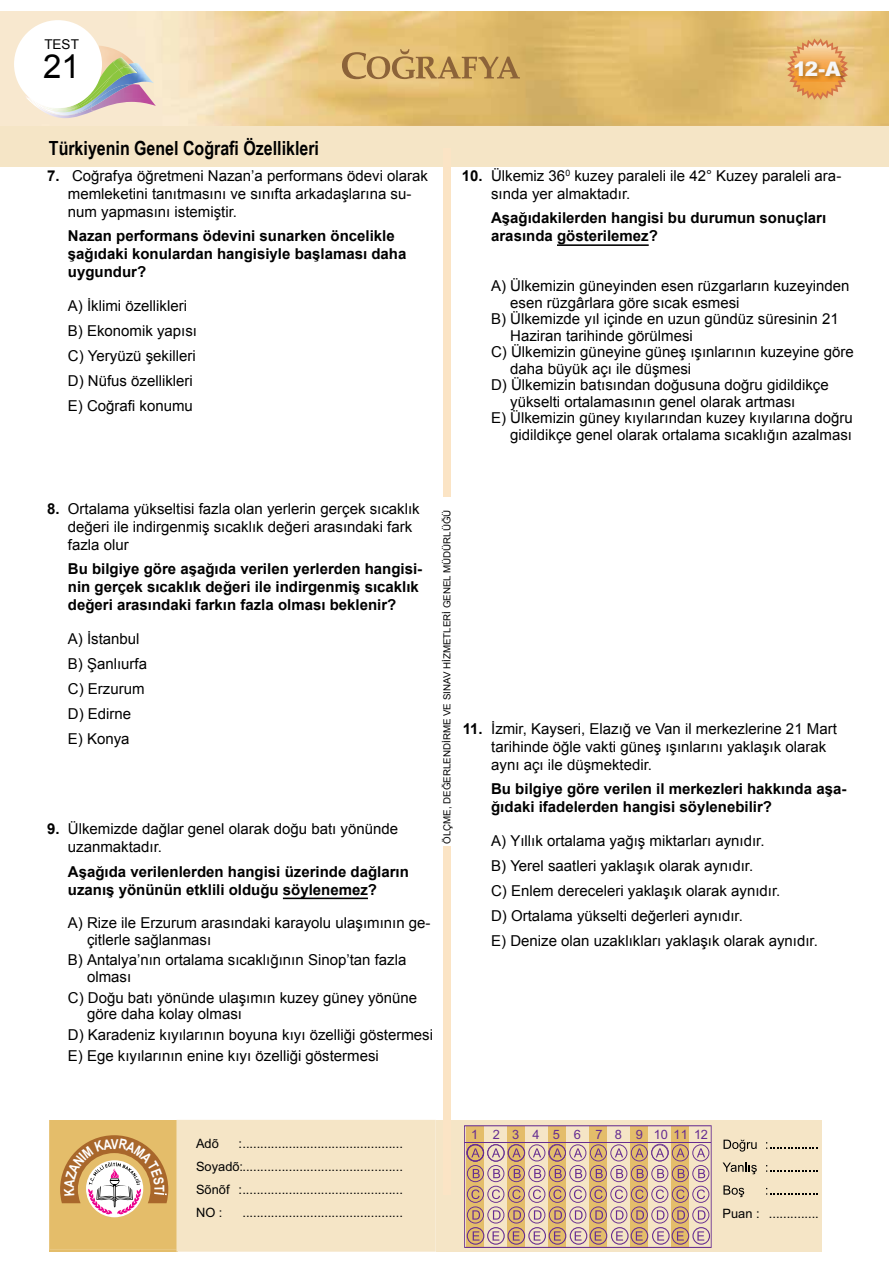
<style>
.page{position:relative;width:893px;height:1263px;background:#fff}
.page>*{position:absolute;margin:0;border:0;box-sizing:border-box;transform-origin:0 0}
.t1{font:33px "Arial";color:#000}
.t2{font:900 20.1px "Arial";color:#f6f6f6}
.t3{font:700 19.5px "Arial Narrow";color:#000}
.t4{font:15px/25px "Arial";color:#000}
.t5{font:700 15px/18px "Arial";color:#000}
.t6{font:13.5px "Arial";color:#000}
.t7{font:12.9px/23px "Arial";color:#000;text-align:justify}
.t8{font:12.9px "Arial";color:#662d91}
.t9{font:9.75px "Arial";color:#000}
.s1{font-weight:700}
</style>
<div class="page">
<img style="left:0;top:11px;width:888px;height:115px">
<div style="left:436px;top:1120px;width:385px;height:132px;background:#f5e5c6"></div>
<svg style="left:50px;top:1120px;width:386px;height:132px;background:#f1ddb4"></svg>
<svg style="left:724px;top:1140px;width:33px;height:11px"></svg>
<svg style="left:766px;top:1142px;width:52px;height:7px"></svg>
<svg style="left:723px;top:1162px;width:34px;height:12px"></svg>
<svg style="left:766px;top:1165px;width:52px;height:7px"></svg>
<svg style="left:723px;top:1185px;width:21px;height:12px"></svg>
<svg style="left:766px;top:1188px;width:52px;height:6px"></svg>
<svg style="left:464px;top:1125px;width:248px;height:123px"></svg>
<img style="left:98px;top:46px;width:36px;height:13px">
<img style="left:26px;top:98px;width:69px;height:20px">
<img style="left:91px;top:98px;width:65px;height:13px">
<img style="left:27px;top:63px;width:127px;height:35px">
<img style="left:28px;top:98px;width:63px;height:17px">
<img style="left:91px;top:98px;width:16px;height:10px">
<img style="left:102px;top:59px;width:11px;height:11px">
<img style="left:52px;top:104px;width:39px;height:8px">
<img style="left:101px;top:70px;width:36px;height:28px">
<svg style="left:30px;top:98px;width:22px;height:12px"></svg>
<svg style="left:77px;top:97px;width:22px;height:7px"></svg>
<img style="left:88px;top:74px;width:26px;height:24px">
<img style="left:113px;top:57px;width:1px;height:13px">
<svg style="left:114px;top:57px;width:25px;height:19px"></svg>
<div style="left:14px;top:20px;width:88px;height:88px;background:#fff;border-radius:50%"></div>
<div style="left:0;top:126px;width:889px;height:41px;background:#f5e5c6"></div>
<svg style="left:342px;top:49px;width:178px;height:30px;background:#cca664"></svg>
<svg style="left:787px;top:38px;width:61px;height:62px;background:#e9b16d"></svg>
<img style="left:793px;top:60px;width:53px;height:22px">
<div style="left:443px;top:846px;width:8px;height:349px;background:#fbe4c5"></div>
<div style="left:443px;top:148px;width:8px;height:348px;background:#fbe4c5"></div>
<hr style="left:283px;top:897px;width:85px;height:2px;background:#000">
<hr style="left:557px;top:244px;width:92px;height:2px;background:#000">
<svg style="left:60px;top:1135px;width:108px;height:79px"></svg>
<p class="t6" style="left:44px;top:36px;width:36px">TEST</p>
<h1 class="t1" style="left:43px;top:44px;width:38px">21</h1>
<h3 class="t3" style="left:49px;top:133px;width:272px">Türkiyenin Genel Coğrafi Özellikleri</h3>
<p class="t4" style="left:68px;top:167px;width:362px;line-height:18px;text-indent:-21px"><span class="s1">7.</span> Coğrafya öğretmeni Nazan’a performans ödevi olarak memleketini tanıtmasını ve sınıfta arkadaşlarına su&shy;num yapmasını istemiştir.</p>
<p class="t5" style="left:68px;top:228px;width:340px">Nazan performans ödevini sunarken öncelikle şağıdaki konulardan hangisiyle başlaması daha uygundur?</p>
<p class="t4" style="left:68px;top:293px;width:131px">A) İklimi özellikleri<br>B) Ekonomik yapısı<br>C) Yeryüzü şekilleri<br>D) Nüfus özellikleri<br>E) Coğrafi konumu</p>
<h2 class="t2" style="left:793px;top:54px;width:49px">12-A</h2>
<p class="t4" style="left:491px;top:167px;width:352px;line-height:18px;text-indent:-29px"><span class="s1">10.</span> Ülkemiz 36<sup>0</sup> kuzey paraleli ile 42° Kuzey paraleli ara&shy;sında yer almaktadır.</p>
<p class="t5" style="left:491px;top:210px;width:337px">Aşağıdakilerden hangisi bu durumun sonuçları arasında gösterilemez?</p>
<p class="t4" style="left:491px;top:274px;width:360px">A) Ülkemizin güneyinden esen rüzgarların kuzeyinden</p>
<p class="t4" style="left:510px;top:290px;width:231px">esen rüzgârlara göre sıcak esmesi</p>
<p class="t4" style="left:491px;top:307px;width:349px">B) Ülkemizde yıl içinde en uzun gündüz süresinin 21</p>
<p class="t4" style="left:510px;top:323px;width:184px">Haziran tarihinde görülmesi</p>
<p class="t4" style="left:491px;top:340px;width:364px">C) Ülkemizin güneyine güneş ışınlarının kuzeyine göre</p>
<p class="t4" style="left:510px;top:356px;width:182px">daha büyük açı ile düşmesi</p>
<p class="t4" style="left:491px;top:373px;width:339px">D) Ülkemizin batısından doğusuna doğru gidildikçe</p>
<p class="t4" style="left:510px;top:389px;width:287px">yükselti ortalamasının genel olarak artması</p>
<p class="t4" style="left:491px;top:406px;width:363px">E) Ülkemizin güney kıyılarından kuzey kıyılarına doğru</p>
<p class="t4" style="left:510px;top:422px;width:343px">gidildikçe genel olarak ortalama sıcaklığın azalması</p>
<p class="t4" style="left:68px;top:500px;width:353px;line-height:18px;text-indent:-21px"><span class="s1">8.</span> Ortalama yükseltisi fazla olan yerlerin gerçek sıcaklık değeri ile indirgenmiş sıcaklık değeri arasındaki fark fazla olur</p>
<p class="t5" style="left:68px;top:560px;width:356px">Bu bilgiye göre aşağıda verilen yerlerden hangisi&shy;nin gerçek sıcaklık değeri ile indirgenmiş sıcaklık değeri arasındaki farkın fazla olması beklenir?</p>
<p class="t4" style="left:68px;top:626px;width:81px">A) İstanbul<br>B) Şanlıurfa<br>C) Erzurum<br>D) Edirne<br>E) Konya</p>
<p class="t4" style="left:68px;top:820px;width:332px;line-height:18px;text-indent:-21px"><span class="s1">9.</span> Ülkemizde dağlar genel olarak doğu batı yönünde uzanmaktadır.</p>
<p class="t5" style="left:68px;top:863px;width:342px">Aşağıda verilenlerden hangisi üzerinde dağların uzanış yönünün etklili olduğu söylenemez?</p>
<p class="t4" style="left:87px;top:915px;width:345px;line-height:16.5px;text-indent:-19px">A) Rize ile Erzurum arasındaki karayolu ulaşımının ge&shy;çitlerle sağlanması</p>
<p class="t4" style="left:87px;top:952px;width:321px;line-height:16.5px;text-indent:-19px">B) Antalya’nın ortalama sıcaklığının Sinop’tan fazla olması</p>
<p class="t4" style="left:87px;top:989px;width:332px;line-height:16.5px;text-indent:-19px">C) Doğu batı yönünde ulaşımın kuzey güney yönüne göre daha kolay olması</p>
<p class="t4" style="left:68px;top:1024px;width:367px;line-height:20.7px">D) Karadeniz kıyılarının boyuna kıyı özelliği göstermesi<br>E) Ege kıyılarının enine kıyı özelliği göstermesi</p>
<p class="t9" style="left:441px;top:844px;width:336px;rotate:-90deg">ÖLÇME, DEĞERLENDİRME VE SINAV HİZMETLERİ GENEL MÜDÜRLÜĞÜ</p>
<p class="t4" style="left:491px;top:720px;width:347px;line-height:18px;text-indent:-28px"><span class="s1">11.</span> İzmir, Kayseri, Elazığ ve Van il merkezlerine 21 Mart tarihinde öğle vakti güneş ışınlarını yaklaşık olarak aynı açı ile düşmektedir.</p>
<p class="t5" style="left:491px;top:780px;width:357px">Bu bilgiye göre verilen il merkezleri hakkında aşa&shy;ğıdaki ifadelerden hangisi söylenebilir?</p>
<p class="t4" style="left:491px;top:828px;width:328px">A) Yıllık ortalama yağış miktarları aynıdır.<br>B) Yerel saatleri yaklaşık olarak aynıdır.<br>C) Enlem dereceleri yaklaşık olarak aynıdır.<br>D) Ortalama yükselti değerleri aynıdır.<br>E) Denize olan uzaklıkları yaklaşık olarak aynıdır.</p>
<p class="t7" style="left:196px;top:1132px;width:24px">Adõ</p>
<p class="t7" style="left:196px;top:1132px;width:208px;text-indent:42px">:.............................................<br>Soyadõ:.............................................<br>Sõnõf :.............................................<br>NO :</p>
<p class="t7" style="left:242px;top:1201px;width:162px">.............................................</p>
<p class="t8" style="left:471px;top:1126px;width:238px">1 2 3 4 5 6 7 8 9 10 11 12</p>
<p class="t7" style="left:723px;top:1201px;width:98px">Puan : ..............</p>
</div>
